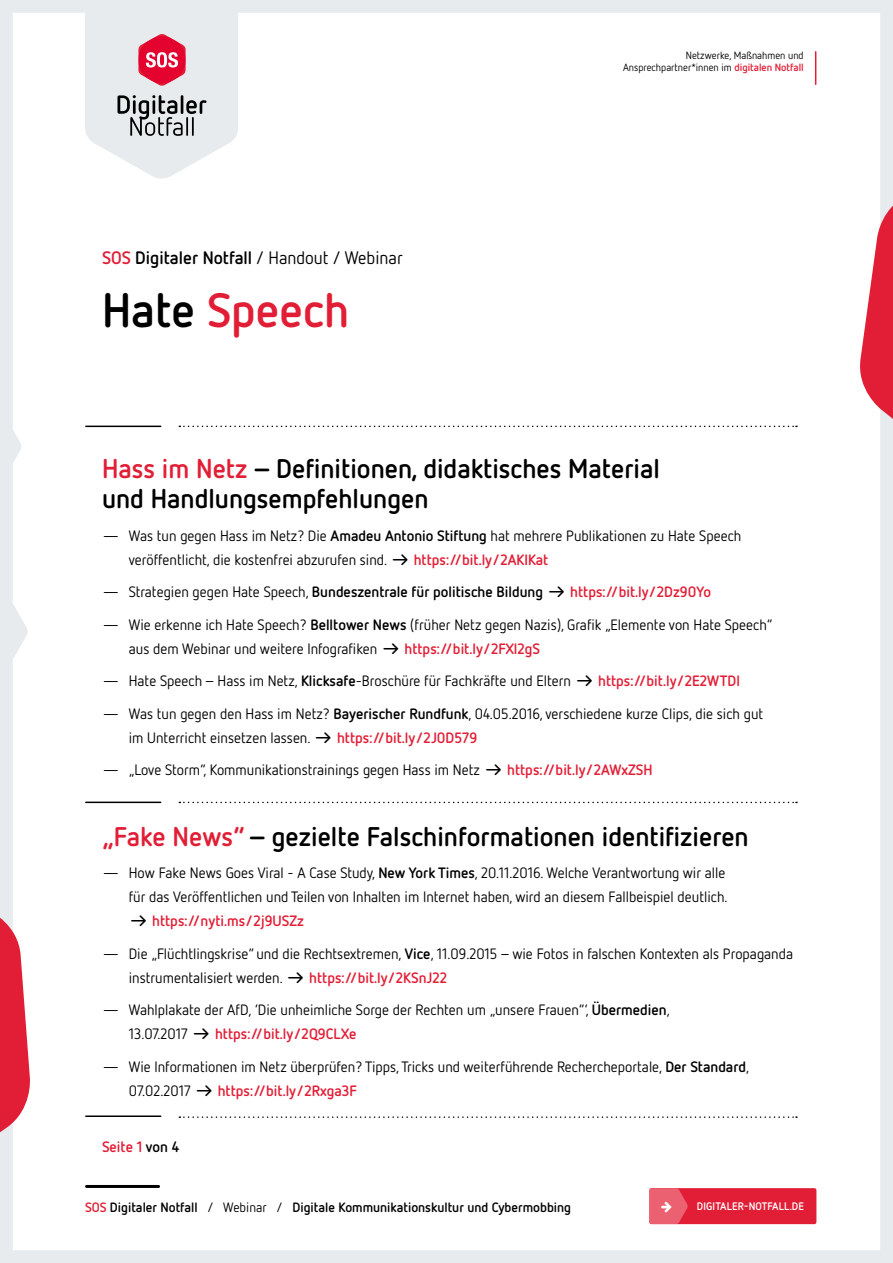
<style>
.page{position:relative;width:893px;height:1263px;background:#fff}
.page>*{position:absolute;margin:0;border:0;box-sizing:border-box;transform-origin:0 0}
.t1{font:700 48px "Netto OT";color:#e21e36}
.t2{font:700 27px/30px "Netto OT";color:#000}
.t3{font:700 18px "Netto OT";color:#000}
.t4{font:15px/24px "Netto OT";color:#000}
.t5{font:700 15px "Netto OT";color:#000}
.Liste{font:700 15px "Netto OT";color:#e21e36}
.t6{font:700 13.5px "Netto OT";color:#000}
.t7{font:700 10.95px "Netto OT";letter-spacing:.01em;color:#fff}
.t8{font:10.5px/12px "Netto OT";color:#000;text-align:right}
.s1{color:#e21e36}
.s2{font-weight:400}
.s3{color:#000}
.s4{font-weight:700;color:#e21e36}
.s5{font-weight:700}
</style>
<div class="page">
<hr style="left:815px;top:52px;width:1px;height:32px;background:#e21e36">
<div style="left:649px;top:1188px;width:167px;height:36px;background:#e21e36;border-radius:2px"></div>
<hr style="left:87px;top:1185px;width:72px;height:3px;background:#000">
<svg style="left:179px;top:426px;width:618px;height:1px"></svg>
<svg style="left:179px;top:802px;width:618px;height:1px"></svg>
<svg style="left:179px;top:1116px;width:618px;height:2px"></svg>
<hr style="left:86px;top:426px;width:75px;height:1px;background:#000">
<hr style="left:86px;top:801px;width:75px;height:2px;background:#000">
<hr style="left:86px;top:1115px;width:75px;height:2px;background:#000">
<div style="left:0;top:0;width:893px;height:1263px;border:13px solid #e7ebed"></div>
<svg style="left:0;top:846px;width:30px;height:370px"></svg>
<svg style="left:860px;top:138px;width:33px;height:368px"></svg>
<svg style="left:0;top:417px;width:21px;height:59px"></svg>
<svg style="left:0;top:602px;width:28px;height:59px"></svg>
<svg style="left:85px;top:0;width:153px;height:179px;background:#e0d6da"></svg>
<svg style="left:649px;top:1188px;width:39px;height:36px"></svg>
<p class="t3" style="left:102px;top:246px;width:302px"><span class="s1">SOS</span> Digitaler Notfall <span class="s2">/ Handout / Webinar</span></p>
<p class="t1" style="left:102px;top:280px;width:249px"><span class="s3">Hate</span> Speech</p>
<p class="t8" style="left:623px;top:49px;width:182px">Netzwerke, Maßnahmen und<br>Ansprechpartner*innen im <span class="s4">digitalen Notfall</span></p>
<p class="t2" style="left:102px;top:453px;width:559px"><span class="s1">Hass im Netz</span> – Definitionen, didaktisches Material und Handlungsempfehlungen</p>
<p class="t4" style="left:129px;top:523px;width:614px;text-indent:-27px">— Was tun gegen Hass im Netz? Die <span class="s5">Amadeu Antonio Stiftung</span> hat mehrere Publikationen zu Hate Speech veröffentlicht, die kostenfrei abzurufen sind. <span class="s5">→</span> <span class="s4">https://bit.ly/2AKIKat</span></p>
<p class="t5" style="left:102px;top:582px;width:610px"><span class="s2">— Strategien gegen Hate Speech,</span> Bundeszentrale für politische Bildung → <span class="s1">https://bit.ly/2Dz90Yo</span></p>
<p class="t4" style="left:129px;top:612px;width:645px;text-indent:-27px">— Wie erkenne ich Hate Speech? <span class="s5">Belltower News</span> (früher Netz gegen Nazis), Grafik „Elemente von Hate Speech“ aus dem Webinar und weitere Infografiken <span class="s5">→</span> <span class="s4">https://bit.ly/2FXl2gS</span></p>
<p class="t4" style="left:102px;top:668px;width:639px">— Hate Speech – Hass im Netz, <span class="s5">Klicksafe</span>-Broschüre für Fachkräfte und Eltern <span class="s5">→</span> <span class="s4">https://bit.ly/2E2WTDl</span></p>
<p class="t4" style="left:129px;top:701px;width:636px;text-indent:-27px">— Was tun gegen den Hass im Netz? <span class="s5">Bayerischer Rundfunk</span>, 04.05.2016, verschiedene kurze Clips, die sich gut im Unterricht einsetzen lassen. <span class="s5">→</span> <span class="s4">https://bit.ly/2J0D579</span></p>
<p class="t4" style="left:102px;top:757px;width:552px">— „Love Storm“, Kommunikationstrainings gegen Hass im Netz <span class="s5">→</span> <span class="s4">https://bit.ly/2AWxZSH</span></p>
<p class="t2" style="left:102px;top:820px;width:648px"><span class="s1">„Fake News“</span> – gezielte Falschinformationen identifizieren</p>
<p class="t4" style="left:102px;top:861px;width:627px;text-align:right">— How Fake News Goes Viral - A Case Study, <span class="s5">New York Times</span>, 20.11.2016. Welche Verantwortung wir alle für das Veröffentlichen und Teilen von Inhalten im Internet haben, wird an diesem Fallbeispiel deutlich.</p>
<p class="Liste" style="left:129px;top:911px;width:177px"><span class="s3">→</span> https://nyti.ms/2j9USZz</p>
<p class="t4" style="left:129px;top:941px;width:666px;text-indent:-27px">— Die „Flüchtlingskrise“ und die Rechtsextremen, <span class="s5">Vice</span>, 11.09.2015 – wie Fotos in falschen Kontexten als Propaganda instrumentalisiert werden. <span class="s5">→</span> <span class="s4">https://bit.ly/2KSnJ22</span></p>
<p class="t4" style="left:129px;top:997px;width:542px;text-indent:-27px">— Wahlplakate der AfD, ‘Die unheimliche Sorge der Rechten um „unsere Frauen“‘, <span class="s5">Übermedien</span>,<br>13.07.2017 <span class="s5">→</span> <span class="s4">https://bit.ly/2Q9CLXe</span></p>
<p class="t4" style="left:129px;top:1054px;width:622px;text-indent:-27px">— Wie Informationen im Netz überprüfen? Tipps, Tricks und weiterführende Rechercheportale, <span class="s5">Der Standard</span>,<br>07.02.2017 <span class="s5">→</span> <span class="s4">https://bit.ly/2Rxga3F</span></p>
<p class="Liste" style="left:102px;top:1137px;width:79px">Seite 1 <span class="s3">von 4</span></p>
<p class="t6" style="left:85px;top:1199px;width:488px"><span class="s1">SOS</span> Digitaler Notfall <span class="s2">/ Webinar /</span> Digitale Kommunikationskultur und Cybermobbing</p>
<p class="t7" style="left:697px;top:1199px;width:109px">DIGITALER-NOTFALL.DE</p>
</div>
